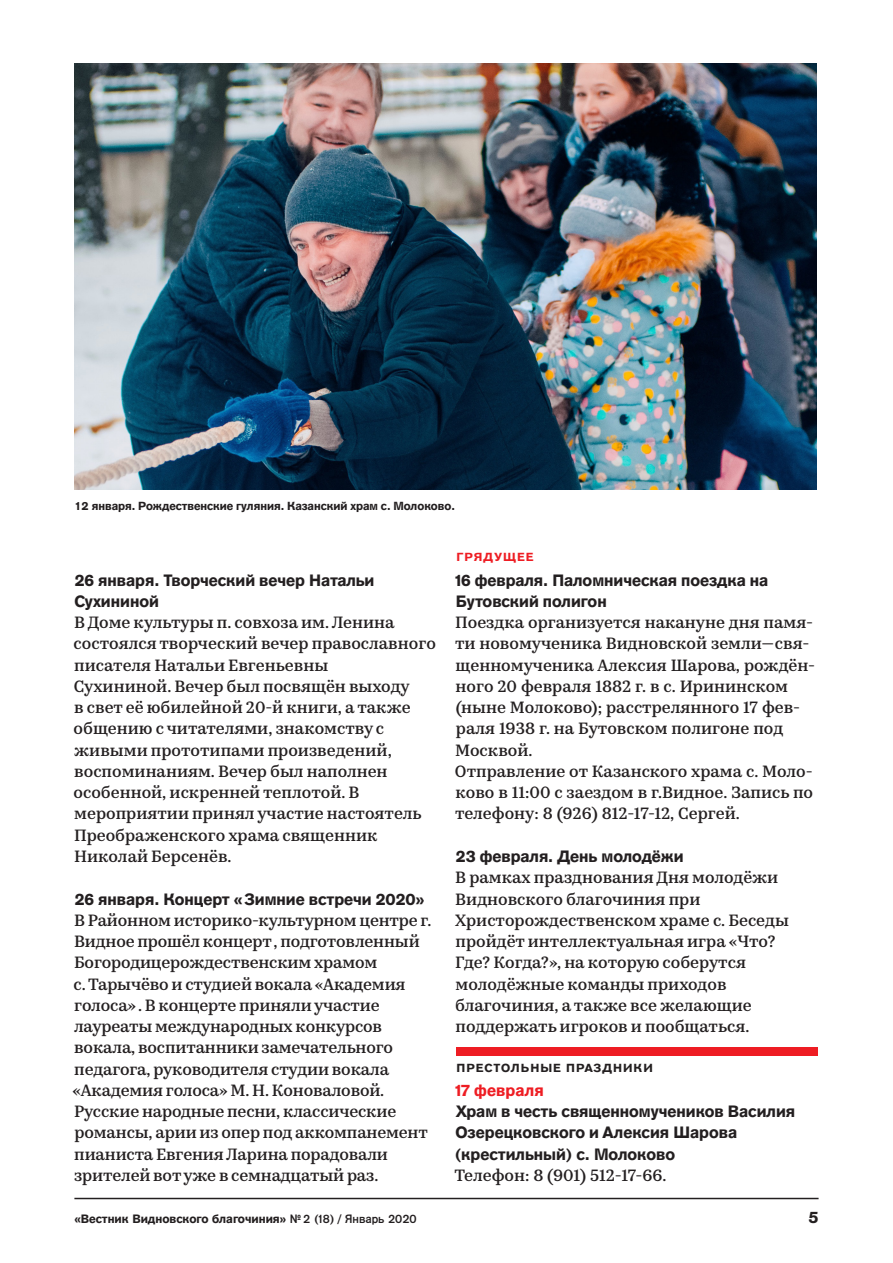
<style>
.page{position:relative;width:893px;height:1263px;background:#fff}
.page>*{position:absolute;margin:0;border:0;box-sizing:border-box;transform-origin:0 0}
.AG_Black{font:500 16.5px/21.3px "Kazimir Text";color:#231f20}
.AG_Heading{font:500 16.5px/21.3px "Kazimir Text";letter-spacing:-.01em;color:#231f20}
.KazimirText_Left{font:500 16.5px/21.3px "Kazimir Text";color:#231f20}
.AG_Black-2{font:16.35px/21.3px "Gothic 725 Blk BT";color:#231f20}
.AG_Black-3{font:16.35px "Gothic 725 Blk BT";letter-spacing:.01em;color:#ee1d23}
.t1{font:12px "Gothic 725 Blk BT";color:#231f20}
.AG_Small_Сaption{font:11.7px "Gothic 725 Blk BT";color:#231f20}
.AG_Heading-2{font:11.7px "Gothic 725 Blk BT";letter-spacing:.085em;color:#231f20;scale:1.05 1}
.AG_Heading-3{font:11.7px "Gothic 725 Blk BT";letter-spacing:.085em;color:#ee1d23;scale:1.05 1}
.s1{font-family:"Gothic 725 Bd BT"}
</style>
<div class="page">
<hr style="left:74px;top:1198px;width:745px;height:1px;background:#231f20">
<img style="left:74px;top:64px;width:742px;height:425px">
<div style="left:456px;top:1047px;width:362px;height:9px;background:#ee1d23"></div>
<p class="AG_Small_Сaption" style="left:74px;top:499px;width:382px">12 января. Рождественские гуляния. Казанский храм с. Молоково.</p>
<p class="AG_Black-2" style="left:74px;top:569px;width:302px">26 января. Творческий вечер Натальи<br>Сухининой</p>
<p class="AG_Black" style="left:74px;top:611px;width:364px">В Доме культуры п. совхоза им. Ленина состоялся творческий вечер православного писателя Натальи Евгеньевны<br>Сухининой. Вечер был посвящён выходу<br>в свет её юбилейной 20-й книги, а также общению с читателями, знакомству с живыми прототипами произведений, воспоминаниям. Вечер был наполнен особенной, искренней теплотой. В мероприятии принял участие настоятель Преображенского храма священник Николай Берсенёв.</p>
<p class="AG_Black-2" style="left:75px;top:888px;width:351px">26 января. Концерт «Зимние встречи 2020»</p>
<p class="AG_Heading" style="left:74px;top:908px;width:359px">В Районном историко-культурном центре г.<br>Видное прошёл концерт , подготовленный<br>Богородицерождественским храмом</p>
<p class="AG_Heading" style="left:72px;top:972px;width:357px">с. Тарычёво и студией вокала «Академия голоса» . В концерте приняли участие лауреаты международных конкурсов вокала, воспитанники замечательного педагога, руководителя студии вокала «Академия голоса» М. Н. Коноваловой.<br>Русские народные песни, классические романсы, арии из опер под аккомпанемент пианиста Евгения Ларина порадовали зрителей вот уже в семнадцатый раз.</p>
<p class="AG_Heading-3" style="left:457px;top:550px;width:75px">ГРЯДУЩЕЕ</p>
<p class="AG_Black-2" style="left:456px;top:569px;width:314px">16 февраля. Паломническая поездка на<br>Бутовский полигон</p>
<p class="KazimirText_Left" style="left:455px;top:611px;width:362px">Поездка организуется накануне дня памя&shy;ти новомученика Видновской земли— свя&shy;щенномученика Алексия Шарова, рождён&shy;ного 20 февраля 1882 г. в с. Ирининском (ныне Молоково); расстрелянного 17 фев&shy;раля 1938 г. на Бутовском полигоне под Москвой.</p>
<p class="KazimirText_Left" style="left:455px;top:759px;width:360px;text-align:justify">Отправление от Казанского храма с. Моло&shy;ково в 11:00 с заездом в г.Видное. Запись по телефону: 8 (926) 812-17-12, Сергей.</p>
<p class="AG_Black-2" style="left:456px;top:845px;width:229px">23 февраля. День молодёжи</p>
<p class="AG_Black" style="left:455px;top:866px;width:335px">В рамках празднования Дня молодёжи Видновского благочиния при Христорождественском храме с. Беседы пройдёт интеллектуальная игра «Что?<br>Где? Когда?», на которую соберутся молодёжные команды приходов благочиния, а также все желающие поддержать игроков и пообщаться.</p>
<p class="AG_Heading-2" style="left:457px;top:1060px;width:188px">ПРЕСТОЛЬНЫЕ ПРАЗДНИКИ</p>
<p class="AG_Black-3" style="left:456px;top:1080px;width:90px">17 февраля</p>
<p class="AG_Black-2" style="left:455px;top:1100px;width:342px">Храм в честь священномучеников Василия<br>Озерецковского и Алексия Шарова (крестильный) с. Молоково</p>
<p class="KazimirText_Left" style="left:454px;top:1163px;width:214px">Телефон: 8 (901) 512-17-66.</p>
<p class="t1" style="left:74px;top:1212px;width:344px">«Вестник Видновского благочиния» <span class="s1">№ 2 (18) / Январь 2020</span></p>
<p class="AG_Black-2" style="left:808px;top:1207px;width:12px">5</p>
</div>
